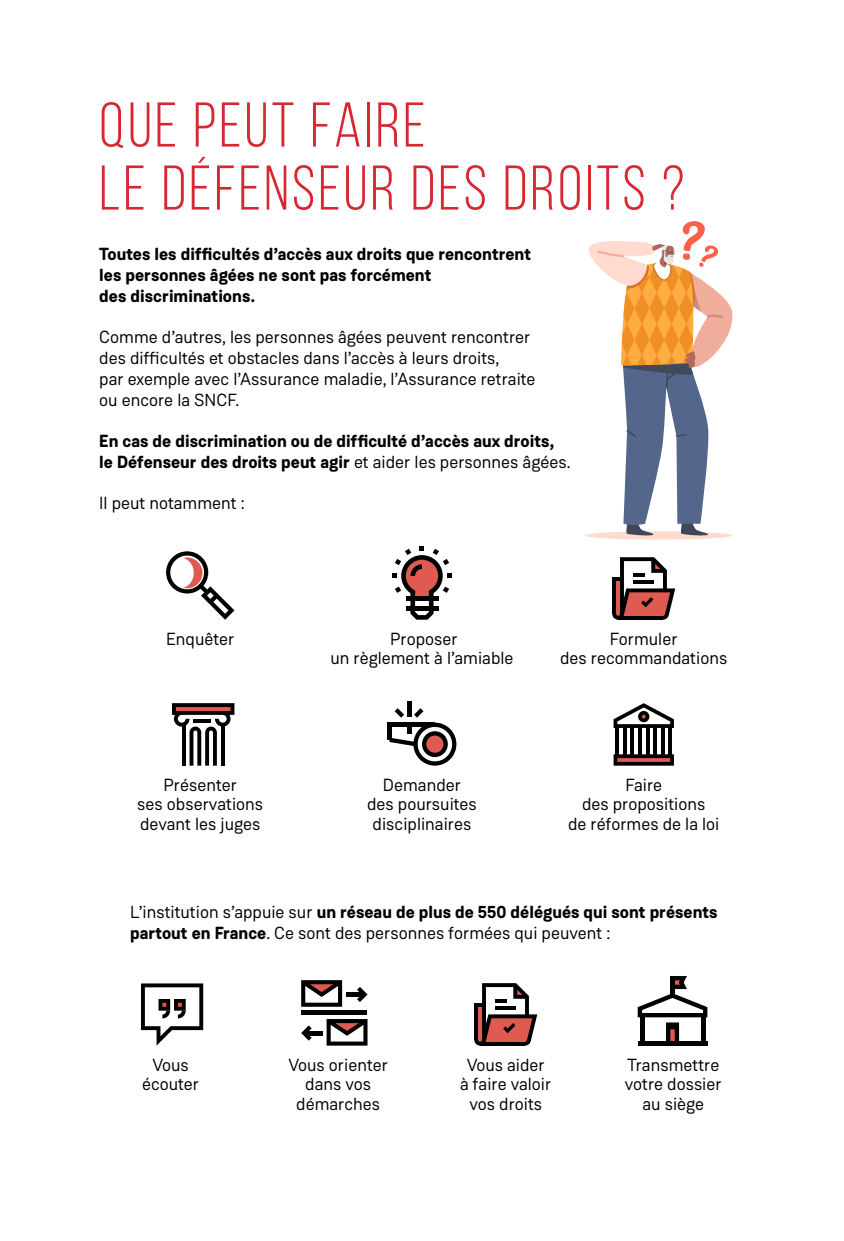
<style>
.page{position:relative;width:844px;height:1241px;background:#fff}
.page>*{position:absolute;margin:0;border:0;box-sizing:border-box;transform-origin:0 0}
.t1{font:63px/63px "Bebas Neue";letter-spacing:.05em;color:#d62732}
.t2{font:17.5px/19.2px "Weissenhof Grotesk";color:#000;text-align:center}
.t3{font:700 17.5px/21px "Weissenhof Grotesk";color:#000}
.s1{font-weight:400}
.s2{font-weight:700}
</style>
<div class="page">
<svg style="left:172px;top:703px;width:62px;height:62px"></svg>
<svg style="left:392px;top:546px;width:60px;height:73px"></svg>
<svg style="left:166px;top:551px;width:68px;height:68px"></svg>
<svg style="left:612px;top:557px;width:63px;height:62px"></svg>
<div style="left:387px;top:722px;width:5px;height:17px;background:#000"></div>
<hr style="left:407px;top:701px;width:4px;height:15px;background:#000">
<svg style="left:389px;top:708px;width:67px;height:57px"></svg>
<svg style="left:613px;top:754px;width:60px;height:11px"></svg>
<hr style="left:638px;top:726px;width:3px;height:28px;background:#000">
<svg style="left:660px;top:727px;width:4px;height:29px"></svg>
<hr style="left:668px;top:726px;width:3px;height:30px;background:#000">
<hr style="left:615px;top:726px;width:4px;height:30px;background:#000">
<hr style="left:630px;top:726px;width:4px;height:30px;background:#000">
<hr style="left:653px;top:726px;width:3px;height:28px;background:#000">
<svg style="left:645px;top:727px;width:4px;height:29px"></svg>
<svg style="left:613px;top:703px;width:60px;height:24px"></svg>
<svg style="left:622px;top:726px;width:4px;height:30px"></svg>
<svg style="left:141px;top:983px;width:62px;height:62px"></svg>
<svg style="left:301px;top:980px;width:41px;height:26px"></svg>
<svg style="left:326px;top:1019px;width:41px;height:26px"></svg>
<hr style="left:301px;top:1010px;width:65px;height:4px;background:#000">
<hr style="left:346px;top:992px;width:18px;height:4px;background:#000">
<svg style="left:311px;top:1031px;width:11px;height:3px"></svg>
<svg style="left:357px;top:987px;width:10px;height:14px"></svg>
<svg style="left:301px;top:1025px;width:10px;height:15px"></svg>
<hr style="left:637px;top:1041px;width:70px;height:4px;background:#000">
<svg style="left:637px;top:976px;width:70px;height:67px"></svg>
<svg style="left:474px;top:983px;width:63px;height:62px"></svg>
<div style="left:584px;top:531px;width:148px;height:8px;background:#ffdbcf;border-radius:50%"></div>
<svg style="left:586px;top:221px;width:147px;height:315px"></svg>
<h2 class="t1" style="left:99px;top:93px;width:586px">QUE PEUT FAIRE<br>LE DÉFENSEUR DES DROITS ?</h2>
<p class="t3" style="left:99px;top:243px;width:433px">Toutes les difficultés d’accès aux droits que rencontrent les personnes âgées ne sont pas forcément<br>des discriminations.</p>
<p class="t2" style="left:99px;top:326px;width:437px;line-height:21px;text-align:left">Comme d’autres, les personnes âgées peuvent rencontrer des difficultés et obstacles dans l’accès à leurs droits,<br>par exemple avec l’Assurance maladie, l’Assurance retraite ou encore la SNCF.</p>
<p class="t3" style="left:99px;top:430px;width:472px">En cas de discrimination ou de difficulté d’accès aux droits, le Défenseur des droits peut agir <span class="s1">et aider les personnes âgées.</span></p>
<p class="t2" style="left:99px;top:493px;width:147px">Il peut notamment :</p>
<p class="t2" style="left:166px;top:629px;width:70px">Enquêter</p>
<p class="t2" style="left:330px;top:629px;width:184px">Proposer<br>un règlement à l’amiable</p>
<p class="t2" style="left:560px;top:629px;width:169px">Formuler<br>des recommandations</p>
<p class="t2" style="left:137px;top:775px;width:127px">Présenter<br>ses observations devant les juges</p>
<p class="t2" style="left:367px;top:775px;width:111px">Demander<br>des poursuites disciplinaires</p>
<p class="t2" style="left:568px;top:775px;width:153px">Faire<br>des propositions<br>de réformes de la loi</p>
<p class="t2" style="left:130px;top:901px;width:588px;line-height:21px;text-align:left">L’institution s’appuie sur <span class="s2">un réseau de plus de 550 délégués qui sont présents partout en France</span>. Ce sont des personnes formées qui peuvent :</p>
<p class="t2" style="left:142px;top:1055px;width:59px">Vous écouter</p>
<p class="t2" style="left:288px;top:1055px;width:101px">Vous orienter dans vos démarches</p>
<p class="t2" style="left:460px;top:1055px;width:93px">Vous aider à faire valoir vos droits</p>
<p class="t2" style="left:624px;top:1055px;width:98px">Transmettre votre dossier au siège</p>
</div>
